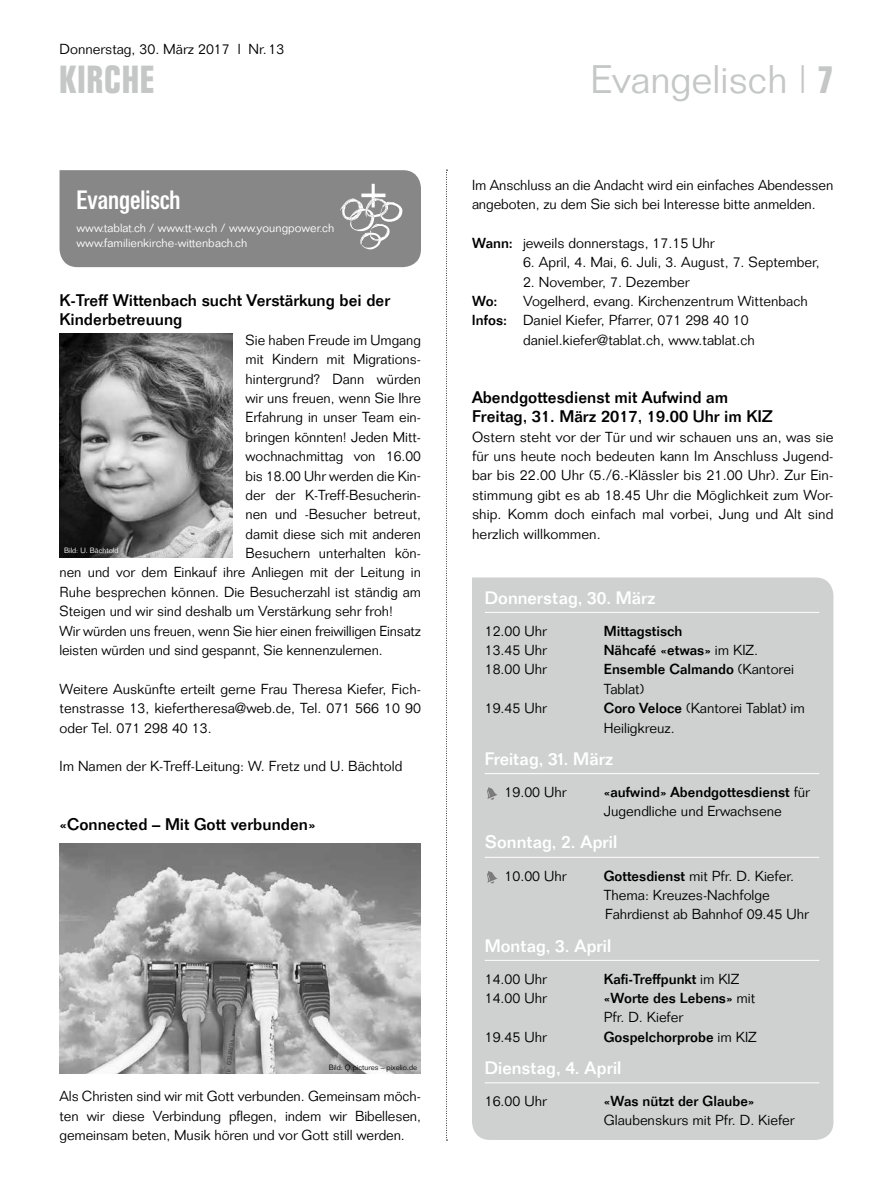
<style>
.page{position:relative;width:893px;height:1191px;background:#fff}
.page>*{position:absolute;margin:0;border:0;box-sizing:border-box;transform-origin:0 0}
.t1{font:300 39px "Folio";color:#c5c6c6}
.t2{font:700 39px "Folio Condensed BQ";letter-spacing:.03em;color:#c5c6c6}
.t3{font:500 26.25px "Folio Condensed BQ";color:#fff}
.t4{font:500 18px "Folio BQ";color:#fff}
.t5{font:500 16.5px/19.4px "Folio";color:#000}
.t6{font:300 14.25px/19.4px "Folio";color:#000}
.t7{font:500 14.25px/19.4px "Folio";color:#000}
.t8{font:300 12px/15px "Folio BQ";color:#fff}
.t9{font:300 7.5px "Folio";color:#000}
.t10{font:300 7.5px "Folio";color:#fff}
.s1{font-family:"Folio Condensed BQ";font-weight:700}
.s2{font-weight:500}
.s3{font-weight:300}
</style>
<div class="page">
<svg style="left:446px;top:170px;width:1px;height:970px"></svg>
<div style="left:60px;top:170px;width:361px;height:97px;background:#868786"></div>
<img style="left:60px;top:333px;width:173px;height:224px">
<img style="left:60px;top:844px;width:361px;height:229px">
<div style="left:472px;top:577px;width:361px;height:563px;background:#cfd0d0"></div>
<hr style="left:485px;top:612px;width:334px;height:1px;background:#fff">
<hr style="left:485px;top:773px;width:334px;height:1px;background:#fff">
<hr style="left:485px;top:857px;width:334px;height:1px;background:#fff">
<hr style="left:485px;top:960px;width:334px;height:1px;background:#fff">
<hr style="left:485px;top:1082px;width:334px;height:1px;background:#fff">
<svg style="left:487px;top:787px;width:11px;height:13px"></svg>
<svg style="left:487px;top:871px;width:11px;height:12px"></svg>
<p class="t6" style="left:60px;top:39px;width:226px">Donnerstag, 30. März 2017 l Nr.13</p>
<h1 class="t2" style="left:60px;top:58px;width:96px">KIRCHE</h1>
<h1 class="t1" style="left:590px;top:56px;width:245px">Evangelisch | <span class="s1">7</span></h1>
<h2 class="t3" style="left:77px;top:185px;width:105px">Evangelisch</h2>
<p class="t8" style="left:77px;top:221px;width:259px">www.tablat.ch / www.tt-w.ch / www.youngpower.ch www.familienkirche-wittenbach.ch</p>
<p class="t5" style="left:60px;top:290px;width:332px">K-Treff Wittenbach sucht Verstärkung bei der<br>Kinderbetreuung</p>
<p class="t6" style="left:246px;top:330px;width:177px">Sie haben Freude im Umgang</p>
<p class="t6" style="left:246px;top:349px;width:177px">mit Kindern mit Migrations-</p>
<p class="t6" style="left:246px;top:369px;width:177px">hintergrund? Dann würden</p>
<p class="t6" style="left:246px;top:388px;width:177px">wir uns freuen, wenn Sie Ihre</p>
<p class="t6" style="left:246px;top:408px;width:177px">Erfahrung in unser Team ein-</p>
<p class="t6" style="left:246px;top:427px;width:177px">bringen könnten! Jeden Mitt-</p>
<p class="t6" style="left:246px;top:446px;width:177px">wochnachmittag von 16.00</p>
<p class="t6" style="left:246px;top:466px;width:177px">bis 18.00 Uhr werden die Kin-</p>
<p class="t6" style="left:246px;top:485px;width:177px">der der K-Treff-Besucherin-</p>
<p class="t6" style="left:246px;top:504px;width:177px">nen und -Besucher betreut,</p>
<p class="t6" style="left:246px;top:524px;width:177px">damit diese sich mit anderen</p>
<p class="t6" style="left:246px;top:543px;width:177px">Besuchern unterhalten kön-</p>
<p class="t6" style="left:60px;top:563px;width:363px">nen und vor dem Einkauf ihre Anliegen mit der Leitung in</p>
<p class="t6" style="left:60px;top:582px;width:363px">Ruhe besprechen können. Die Besucherzahl ist ständig am</p>
<p class="t6" style="left:60px;top:601px;width:335px">Steigen und wir sind deshalb um Verstärkung sehr froh!</p>
<p class="t6" style="left:60px;top:621px;width:363px">Wir würden uns freuen, wenn Sie hier einen freiwilligen Einsatz</p>
<p class="t6" style="left:60px;top:640px;width:325px">leisten würden und sind gespannt, Sie kennenzulernen.</p>
<p class="t6" style="left:60px;top:679px;width:363px;text-align:justify">Weitere Auskünfte erteilt gerne Frau Theresa Kiefer, Fich&shy;tenstrasse 13, kiefertheresa@web.de, Tel. 071 566 10 90 oder Tel. 071 298 40 13.</p>
<p class="t6" style="left:60px;top:756px;width:344px">Im Namen der K-Treff-Leitung: W. Fretz und U. Bächtold</p>
<p class="t10" style="left:64px;top:546px;width:56px">Bild: U. Bächtold</p>
<p class="t5" style="left:60px;top:814px;width:258px">«Connected – Mit Gott verbunden»</p>
<p class="t9" style="left:329px;top:1062px;width:90px">Bild: Q.pictures – pixelio.de</p>
<p class="t6" style="left:60px;top:1086px;width:363px;text-align:justify">Als Christen sind wir mit Gott verbunden. Gemeinsam möch&shy;ten wir diese Verbindung pflegen, indem wir Bibellesen, gemeinsam beten, Musik hören und vor Gott still werden.</p>
<p class="t6" style="left:472px;top:175px;width:363px">Im Anschluss an die Andacht wird ein einfaches Abendessen angeboten, zu dem Sie sich bei Interesse bitte anmelden.</p>
<p class="t6" style="left:472px;top:233px;width:244px"><span class="s2">Wann:</span> jeweils donnerstags, 17.15 Uhr</p>
<p class="t6" style="left:523px;top:252px;width:298px">6. April, 4. Mai, 6. Juli, 3. August, 7. September,</p>
<p class="t6" style="left:523px;top:272px;width:168px">2. November, 7. Dezember</p>
<p class="t7" style="left:472px;top:291px;width:27px">Wo:</p>
<p class="t6" style="left:523px;top:291px;width:286px">Vogelherd, evang. Kirchenzentrum Wittenbach</p>
<p class="t6" style="left:472px;top:311px;width:278px"><span class="s2">Infos:</span> Daniel Kiefer, Pfarrer, 071 298 40 10</p>
<p class="t6" style="left:523px;top:330px;width:233px">daniel.kiefer@tablat.ch, www.tablat.ch</p>
<p class="t5" style="left:472px;top:387px;width:302px">Abendgottesdienst mit Aufwind am<br>Freitag, 31. März 2017, 19.00 Uhr im KIZ</p>
<p class="t6" style="left:472px;top:427px;width:363px;text-align:justify">Ostern steht vor der Tür und wir schauen uns an, was sie für uns heute noch bedeuten kann Im Anschluss Jugend&shy;bar bis 22.00 Uhr (5./6.-Klässler bis 21.00 Uhr). Zur Ein&shy;stimmung gibt es ab 18.45 Uhr die Möglichkeit zum Wor&shy;ship. Komm doch einfach mal vorbei, Jung und Alt sind herzlich willkommen.</p>
<p class="t4" style="left:485px;top:587px;width:173px">Donnerstag, 30. März</p>
<p class="t6" style="left:485px;top:621px;width:64px">12.00 Uhr</p>
<p class="t7" style="left:604px;top:621px;width:80px">Mittagstisch</p>
<p class="t6" style="left:485px;top:640px;width:64px">13.45 Uhr</p>
<p class="t7" style="left:604px;top:640px;width:156px">Nähcafé «etwas» <span class="s3">im KIZ.</span></p>
<p class="t6" style="left:485px;top:660px;width:64px">18.00 Uhr</p>
<p class="t7" style="left:604px;top:659px;width:192px">Ensemble Calmando <span class="s3">(Kantorei<br>Tablat)</span></p>
<p class="t6" style="left:485px;top:698px;width:64px">19.45 Uhr</p>
<p class="t6" style="left:604px;top:698px;width:202px"><span class="s2">Coro Veloce</span> (Kantorei Tablat) im<br>Heiligkreuz.</p>
<p class="t4" style="left:485px;top:748px;width:130px">Freitag, 31. März</p>
<p class="t6" style="left:505px;top:782px;width:64px">19.00 Uhr</p>
<p class="t6" style="left:604px;top:782px;width:208px"><span class="s2">«aufwind» Abendgottesdienst</span> für<br>Jugendliche und Erwachsene</p>
<p class="t4" style="left:485px;top:832px;width:134px">Sonntag, 2. April</p>
<p class="t6" style="left:505px;top:866px;width:64px">10.00 Uhr</p>
<p class="t6" style="left:604px;top:866px;width:207px"><span class="s2">Gottesdienst</span> mit Pfr. D. Kiefer.<br>Thema: Kreuzes-Nachfolge<br>Fahrdienst ab Bahnhof 09.45 Uhr</p>
<p class="t4" style="left:485px;top:935px;width:128px">Montag, 3. April</p>
<p class="t6" style="left:485px;top:969px;width:64px">14.00 Uhr</p>
<p class="t7" style="left:604px;top:968px;width:137px">Kafi-Treffpunkt <span class="s3">im KIZ</span></p>
<p class="t6" style="left:485px;top:988px;width:64px">14.00 Uhr</p>
<p class="t7" style="left:604px;top:988px;width:153px">«Worte des Lebens» <span class="s3">mit<br>Pfr. D. Kiefer</span></p>
<p class="t6" style="left:485px;top:1027px;width:64px">19.45 Uhr</p>
<p class="t7" style="left:604px;top:1027px;width:155px">Gospelchorprobe <span class="s3">im KIZ</span></p>
<p class="t4" style="left:485px;top:1057px;width:138px">Dienstag, 4. April</p>
<p class="t6" style="left:485px;top:1091px;width:64px">16.00 Uhr</p>
<p class="t7" style="left:604px;top:1091px;width:152px">«Was nützt der Glaube»</p>
<p class="t6" style="left:604px;top:1110px;width:192px">Glaubenskurs mit Pfr. D. Kiefer</p>
</div>
